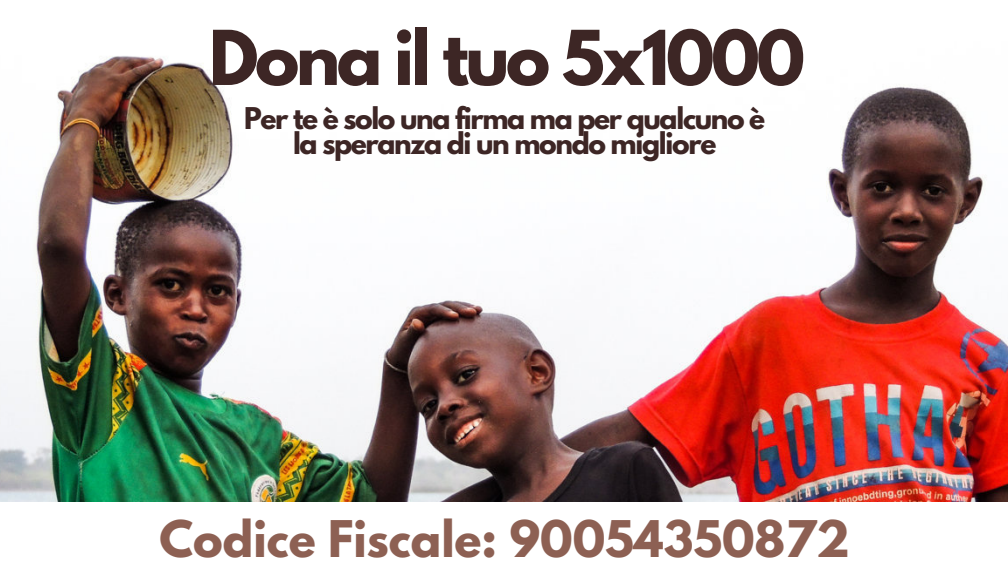
<style>
.page{position:relative;width:1008px;height:576px;background:#fff}
.page>*{position:absolute;margin:0;border:0;box-sizing:border-box;transform-origin:0 0}
.t1{font:700 66.8px "League Spartan";letter-spacing:-.05em;color:#3d2625}
.t2{font:700 44.8px "League Spartan";color:#8d6053}
.t3{font:700 26.4px "League Spartan";letter-spacing:-.05em;color:#3d2625}
</style>
<div class="page">
<img style="left:0;top:56px;width:1008px;height:446px">
<h2 class="t1" style="left:209px;top:25px;width:598px">Dona il tuo 5x1000</h2>
<p class="t3" style="left:244px;top:106px;width:522px">Per te è solo una firma ma per qualcuno è</p>
<p class="t3" style="left:293px;top:130px;width:425px">la speranza di un mondo migliore</p>
<h1 class="t2" style="left:160px;top:516px;width:692px">Codice Fiscale: 90054350872</h1>
</div>
